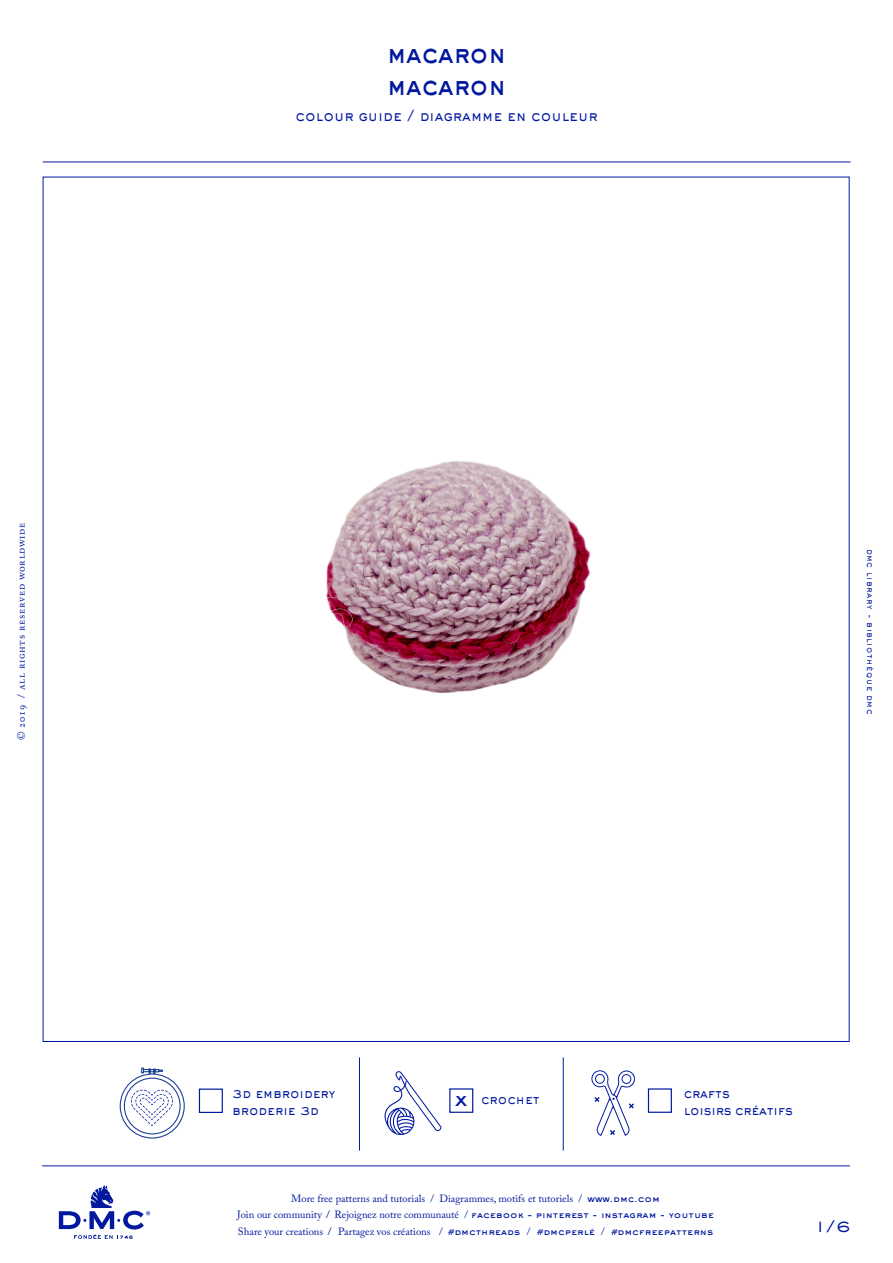
<style>
.page{position:relative;width:893px;height:1263px;background:#fff}
.page>*{position:absolute;margin:0;border:0;box-sizing:border-box;transform-origin:0 0}
.t1{font:800 27px "Sackers Gothic Std";letter-spacing:-.02em;color:#00199f;scale:.85 1}
.t2{font:800 19.2px "Sackers Gothic Std";color:#00199f}
.t3{font:500 15.75px "Sackers Gothic Std";color:#00199f}
.t4{font:500 15px "Sackers Gothic Std";letter-spacing:.01em;color:#00199f;scale:.85 1}
.t5{font:500 13.35px/17.1px "Sackers Gothic Std";letter-spacing:.01em;color:#00199f;scale:.85 1}
.t6{font:500 13.35px/17.1px "Sackers Gothic Std";letter-spacing:-.01em;color:#00199f;scale:.85 1}
.t7{font:10.5px "Adobe Caslon Pro";letter-spacing:.015em;color:#00199f}
.t8{font:10.5px "Adobe Caslon Pro";letter-spacing:.06em;color:#00199f}
.t9{font:500 9px "Sackers Gothic Std";letter-spacing:.08em;color:#00199f;scale:.85 1}
.s1{font-size:12px}
.s2{font-family:"Sackers Gothic Std";font-weight:800;font-size:9px}
.s3{font-weight:600}
</style>
<div class="page">
<hr style="left:563px;top:1057px;width:1px;height:93px;background:#00199f">
<hr style="left:359px;top:1057px;width:1px;height:93px;background:#00199f">
<img style="left:326px;top:461px;width:265px;height:232px">
<svg style="left:119px;top:1068px;width:66px;height:71px"></svg>
<svg style="left:384px;top:1071px;width:58px;height:64px"></svg>
<svg style="left:591px;top:1070px;width:44px;height:66px"></svg>
<div style="left:199px;top:1088px;width:24px;height:25px;border:1px solid #00199f"></div>
<div style="left:648px;top:1088px;width:24px;height:25px;border:1px solid #00199f"></div>
<div style="left:449px;top:1088px;width:24px;height:25px;border:1px solid #00199f"></div>
<hr style="left:43px;top:162px;width:807px;height:1px;background:#00199f">
<hr style="left:42px;top:1165px;width:808px;height:1px;background:#00199f">
<svg style="left:59px;top:1185px;width:91px;height:54px"></svg>
<p class="t8" style="left:15px;top:740px;width:219px;rotate:-90deg">© 2019 / all rights reserved worldwide</p>
<p class="t1" style="left:387px;top:35px;width:142px">macaron</p>
<p class="t1" style="left:387px;top:67px;width:142px">macaron</p>
<p class="t4" style="left:296px;top:105px;width:357px">colour guide / diagramme en couleur</p>
<p class="t9" style="left:876px;top:549px;width:196px;rotate:90deg">dmc library - bibliothèque dmc</p>
<p class="t5" style="left:232px;top:1084px;width:123px"><span class="s1">3</span>d embroidery broderie <span class="s1">3</span>d</p>
<p class="t5" style="left:481px;top:1091px;width:70px">crochet</p>
<p class="t6" style="left:684px;top:1084px;width:130px">crafts<br>loisirs créatifs</p>
<p class="t2" style="left:455px;top:1086px;width:14px">x</p>
<p class="t7" style="left:291px;top:1192px;width:370px">More free patterns and tutorials / Diagrammes, motifs et tutoriels / <span class="s2">www.dmc.com</span></p>
<p class="t7" style="left:237px;top:1208px;width:478px">Join our community <span class="s3">/</span> Rejoignez notre communauté / <span class="s2">facebook - pinterest - instagram - youtube</span></p>
<p class="t7" style="left:238px;top:1225px;width:477px">Share your creations <span class="s3">/</span> Partagez vos créations / <span class="s2">#dmcthreads</span> / <span class="s2">#dmcperlé</span> / <span class="s2">#dmcfreepatterns</span></p>
<p class="t3" style="left:816px;top:1216px;width:36px">1/6</p>
</div>
